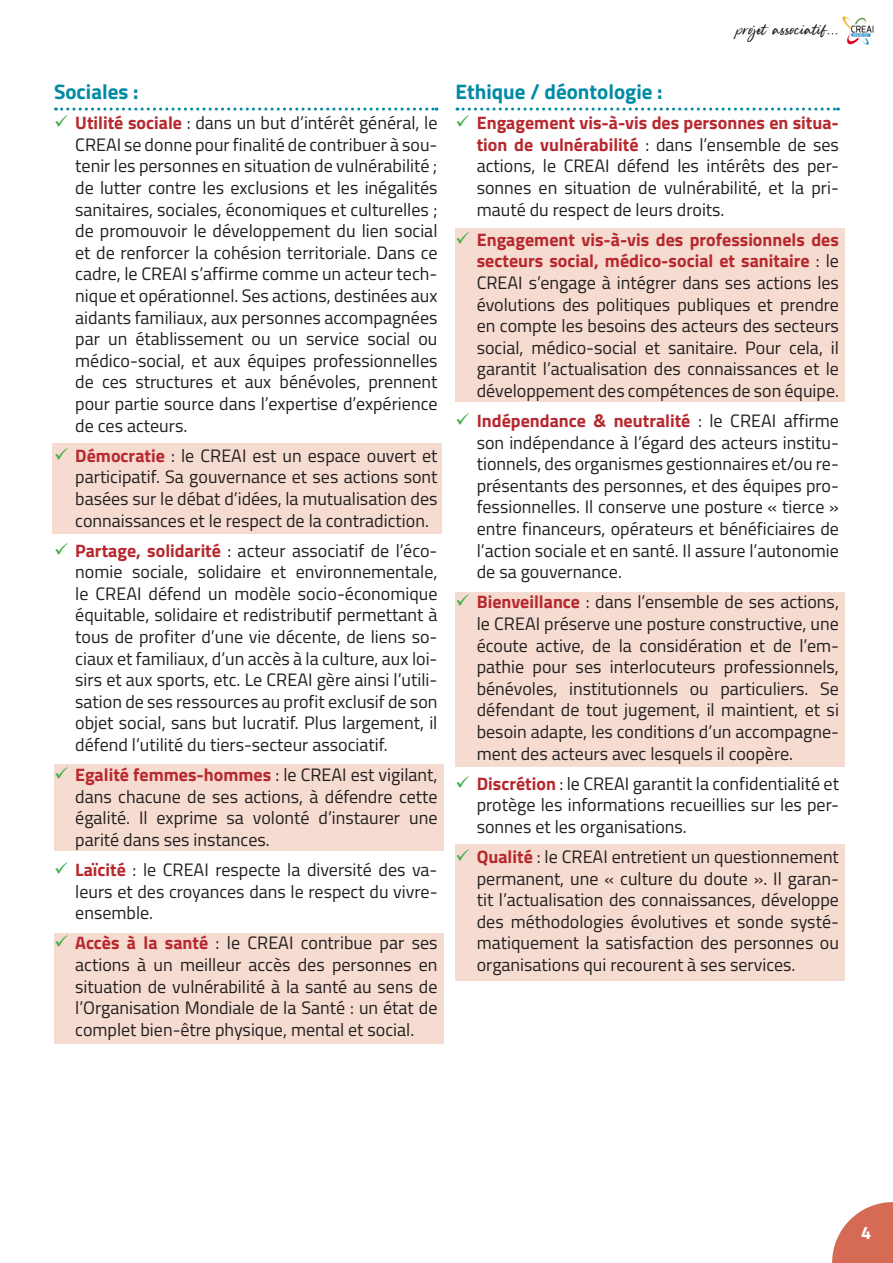
<style>
.page{position:relative;width:893px;height:1263px;background:#fff}
.page>*{position:absolute;margin:0;border:0;box-sizing:border-box;transform-origin:0 0}
.Sous-titre_bleu_file{font:700 21px "Titillium Web";color:#008aa4}
.Tirets{font:18px/21.6px "Titillium Web";color:#231f20;text-align:justify}
.t1{font:18px "Silent Landfield";color:#231f20}
.t2{font:700 18px "Titillium Web";color:#fff}
.s1{color:#40ae49}
.s2{font-weight:700;color:#b7282e}
</style>
<div class="page">
<svg style="left:832px;top:1202px;width:61px;height:61px"></svg>
<img style="left:843px;top:17px;width:31px;height:27px">
<div style="left:455px;top:845px;width:390px;height:136px;background:#f5dbd0"></div>
<div style="left:455px;top:592px;width:390px;height:174px;background:#f5dbd0"></div>
<div style="left:455px;top:229px;width:390px;height:173px;background:#f5dbd0"></div>
<div style="left:54px;top:933px;width:389px;height:110px;background:#f5dbd0"></div>
<div style="left:54px;top:764px;width:389px;height:86px;background:#f5dbd0"></div>
<div style="left:53px;top:443px;width:389px;height:91px;background:#f5dbd0"></div>
<svg style="left:56px;top:108px;width:381px;height:3px"></svg>
<svg style="left:457px;top:108px;width:381px;height:3px"></svg>
<p class="Sous-titre_bleu_file" style="left:54px;top:76px;width:86px">Sociales :</p>
<p class="Tirets" style="left:75px;top:111px;width:364px;text-indent:-21px"><span class="s1">✓</span> <span class="s2">Utilité sociale</span> : dans un but d’intérêt général, le CREAI se donne pour finalité de contribuer à sou&shy;tenir les personnes en situation de vulnérabilité ; de lutter contre les exclusions et les inégalités sanitaires, sociales, économiques et culturelles ; de promouvoir le développement du lien social et de renforcer la cohésion territoriale. Dans ce cadre, le CREAI s’affirme comme un acteur tech&shy;nique et opérationnel. Ses actions, destinées aux aidants familiaux, aux personnes accompagnées par un établissement ou un service social ou médico-social, et aux équipes professionnelles de ces structures et aux bénévoles, prennent pour partie source dans l’expertise d’expérience de ces acteurs.</p>
<p class="Tirets" style="left:75px;top:444px;width:364px;text-indent:-21px"><span class="s1">✓</span> <span class="s2">Démocratie</span> : le CREAI est un espace ouvert et participatif. Sa gouvernance et ses actions sont basées sur le débat d’idées, la mutualisation des connaissances et le respect de la contradiction.</p>
<p class="Tirets" style="left:75px;top:539px;width:364px;text-indent:-21px"><span class="s1">✓</span> <span class="s2">Partage, solidarité</span> : acteur associatif de l’éco&shy;nomie sociale, solidaire et environnementale, le CREAI défend un modèle socio-économique équitable, solidaire et redistributif permettant à tous de profiter d’une vie décente, de liens so&shy;ciaux et familiaux, d’un accès à la culture, aux loi&shy;sirs et aux sports, etc. Le CREAI gère ainsi l’utili&shy;sation de ses ressources au profit exclusif de son objet social, sans but lucratif. Plus largement, il défend l’utilité du tiers-secteur associatif.</p>
<p class="Tirets" style="left:75px;top:763px;width:364px;text-indent:-21px"><span class="s1">✓</span> <span class="s2">Egalité femmes-hommes</span> : le CREAI est vigilant, dans chacune de ses actions, à défendre cette égalité. Il exprime sa volonté d’instaurer une parité dans ses instances.</p>
<p class="Tirets" style="left:75px;top:858px;width:364px;text-indent:-21px"><span class="s1">✓</span> <span class="s2">Laïcité</span> : le CREAI respecte la diversité des va&shy;leurs et des croyances dans le respect du vivre&shy;ensemble.</p>
<p class="Tirets" style="left:75px;top:931px;width:364px;text-indent:-21px"><span class="s1">✓</span> <span class="s2">Accès à la santé</span> : le CREAI contribue par ses actions à un meilleur accès des personnes en situation de vulnérabilité à la santé au sens de l’Organisation Mondiale de la Santé : un état de complet bien-être physique, mental et social.</p>
<p class="t1" style="left:737px;top:21px;width:104px">projet associatif...</p>
<p class="Sous-titre_bleu_file" style="left:455px;top:76px;width:209px">Ethique / déontologie :</p>
<p class="Tirets" style="left:477px;top:111px;width:364px;text-indent:-21px"><span class="s1">✓</span> <span class="s2">Engagement vis-à-vis des personnes en situa&shy;tion de vulnérabilité</span> : dans l’ensemble de ses actions, le CREAI défend les intérêts des per&shy;sonnes en situation de vulnérabilité, et la pri&shy;mauté du respect de leurs droits.</p>
<p class="Tirets" style="left:477px;top:228px;width:364px;text-indent:-21px"><span class="s1">✓</span> <span class="s2">Engagement vis-à-vis des professionnels des secteurs social, médico-social et sanitaire</span> : le CREAI s’engage à intégrer dans ses actions les évolutions des politiques publiques et prendre en compte les besoins des acteurs des secteurs social, médico-social et sanitaire. Pour cela, il garantit l’actualisation des connaissances et le développement des compétences de son équipe.</p>
<p class="Tirets" style="left:477px;top:409px;width:364px;text-indent:-21px"><span class="s1">✓</span> <span class="s2">Indépendance &amp; neutralité</span> : le CREAI affirme son indépendance à l’égard des acteurs institu&shy;tionnels, des organismes gestionnaires et/ou re&shy;présentants des personnes, et des équipes pro&shy;fessionnelles. Il conserve une posture « tierce » entre financeurs, opérateurs et bénéficiaires de l’action sociale et en santé. Il assure l’autonomie de sa gouvernance.</p>
<p class="Tirets" style="left:477px;top:590px;width:364px;text-indent:-21px"><span class="s1">✓</span> <span class="s2">Bienveillance</span> : dans l’ensemble de ses actions, le CREAI préserve une posture constructive, une écoute active, de la considération et de l’em&shy;pathie pour ses interlocuteurs professionnels, bénévoles, institutionnels ou particuliers. Se défendant de tout jugement, il maintient, et si besoin adapte, les conditions d’un accompagne&shy;ment des acteurs avec lesquels il coopère.</p>
<p class="Tirets" style="left:477px;top:772px;width:364px;text-indent:-21px"><span class="s1">✓</span> <span class="s2">Discrétion</span> : le CREAI garantit la confidentialité et protège les informations recueillies sur les per&shy;sonnes et les organisations.</p>
<p class="Tirets" style="left:477px;top:845px;width:364px;text-indent:-21px"><span class="s1">✓</span> <span class="s2">Qualité</span> : le CREAI entretient un questionnement permanent, une « culture du doute ». Il garan&shy;tit l’actualisation des connaissances, développe des méthodologies évolutives et sonde systé&shy;matiquement la satisfaction des personnes ou organisations qui recourent à ses services.</p>
<p class="t2" style="left:861px;top:1219px;width:12px">4</p>
</div>
